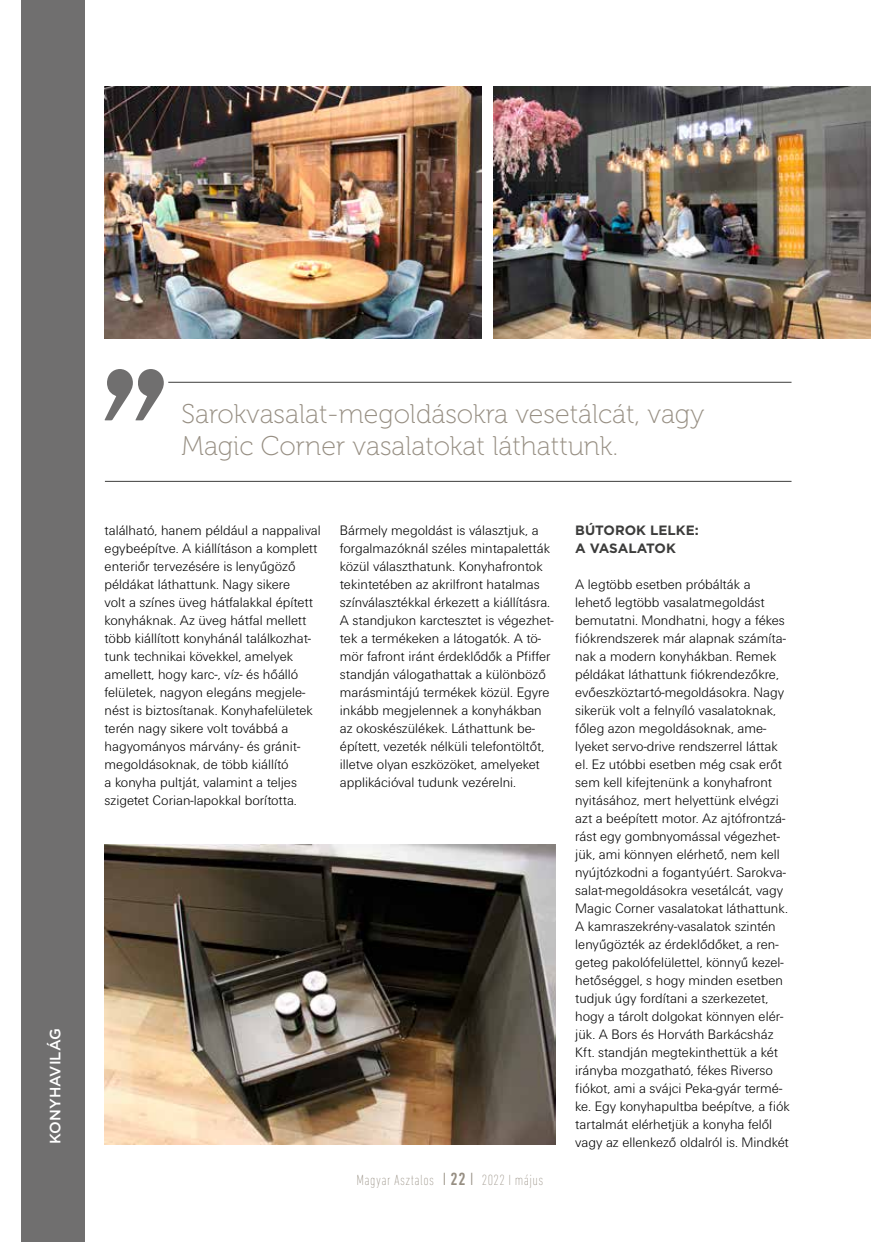
<style>
.page{position:relative;width:872px;height:1242px;background:#fff}
.page>*{position:absolute;margin:0;border:0;box-sizing:border-box;transform-origin:0 0}
.t1{font:27px/32.4px "Museo 100";color:#968e82}
.t2{font:200 condensed 15px "DIN Next LT Pro";letter-spacing:.03em;color:#968e82}
.t3{font:500 15px "Gotham";color:#fff}
.t4{font:14.25px/18px "U001 Lig";color:#000}
.t5{font:700 13.5px/18px "Gotham";color:#3c3c3b}
.s1{font-weight:300;font-size:18px}
.s2{font-weight:500;font-size:18px}
</style>
<div class="page">
<div style="left:21px;top:0;width:64px;height:1242px;background:#706f6f"></div>
<img style="left:105px;top:844px;width:450px;height:300px">
<img style="left:105px;top:87px;width:377px;height:251px">
<img style="left:493px;top:87px;width:377px;height:251px">
<hr style="left:105px;top:382px;width:686px;height:1px;background:#3c3c3b">
<hr style="left:105px;top:481px;width:686px;height:1px;background:#3c3c3b">
<svg style="left:104px;top:369px;width:66px;height:52px"></svg>
<p class="t3" style="left:45px;top:1143px;width:117px;rotate:-90deg">KONYHAVILÁG</p>
<h1 class="t1" style="left:181px;top:398px;width:524px">Sarokvasalat-megoldásokra vesetálcát, vagy<br>Magic Corner vasalatokat láthattunk.</h1>
<p class="t4" style="left:105px;top:522px;width:218px">található, hanem például a nappalival egybeépítve. A kiállításon a komplett enteriőr tervezésére is lenyűgöző példákat láthattunk. Nagy sikere<br>volt a színes üveg hátfalakkal épített konyháknak. Az üveg hátfal mellett több kiállított konyhánál találkozhat&shy;tunk technikai kövekkel, amelyek amellett, hogy karc-, víz- és hőálló felületek, nagyon elegáns megjele&shy;nést is biztosítanak. Konyhafelületek terén nagy sikere volt továbbá a hagyományos márvány- és gránit&shy;megoldásoknak, de több kiállító<br>a konyha pultját, valamint a teljes szigetet Corian-lapokkal borította.</p>
<p class="t4" style="left:340px;top:521px;width:215px">Bármely megoldást is választjuk, a forgalmazóknál széles mintapaletták közül választhatunk. Konyhafrontok tekintetében az akrilfront hatalmas színválasztékkal érkezett a kiállításra.<br>A standjukon karctesztet is végezhet&shy;tek a termékeken a látogatók. A tö&shy;mör fafront iránt érdeklődők a Pfiffer standján válogathattak a különböző marásmintájú termékek közül. Egyre inkább megjelennek a konyhákban az okoskészülékek. Láthattunk be&shy;épített, vezeték nélküli telefontöltőt, illetve olyan eszközöket, amelyeket applikációval tudunk vezérelni.</p>
<p class="t5" style="left:575px;top:521px;width:125px">BÚTOROK LELKE:<br>A VASALATOK</p>
<p class="t4" style="left:575px;top:576px;width:216px">A legtöbb esetben próbálták a lehető legtöbb vasalatmegoldást bemutatni. Mondhatni, hogy a fékes fiókrendszerek már alapnak számíta&shy;nak a modern konyhákban. Remek példákat láthattunk fiókrendezőkre, evőeszköztartó-megoldásokra. Nagy sikerük volt a felnyíló vasalatoknak, főleg azon megoldásoknak, ame&shy;lyeket servo-drive rendszerrel láttak el. Ez utóbbi esetben még csak erőt sem kell kifejtenünk a konyhafront nyitásához, mert helyettünk elvégzi azt a beépített motor. Az ajtófrontzá&shy;rást egy gombnyomással végezhet&shy;jük, ami könnyen elérhető, nem kell nyújtózkodni a fogantyúért. Sarokva&shy;salat-megoldásokra vesetálcát, vagy Magic Corner vasalatokat láthattunk.<br>A kamraszekrény-vasalatok szintén lenyűgözték az érdeklődőket, a ren&shy;geteg pakolófelülettel, könnyű kezel&shy;hetőséggel, s hogy minden esetben tudjuk úgy fordítani a szerkezetet, hogy a tárolt dolgokat könnyen elér&shy;jük. A Bors és Horváth Barkácsház Kft. standján megtekinthettük a két irányba mozgatható, fékes Riverso fiókot, ami a svájci Peka-gyár termé&shy;ke. Egy konyhapultba beépítve, a fiók tartalmát elérhetjük a konyha felől vagy az ellenkező oldalról is. Mindkét</p>
<p class="t2" style="left:356px;top:1171px;width:188px">Magyar Asztalos <span class="s1">I</span> <span class="s2">22</span> <span class="s1">I</span> 2022 I május</p>
</div>
